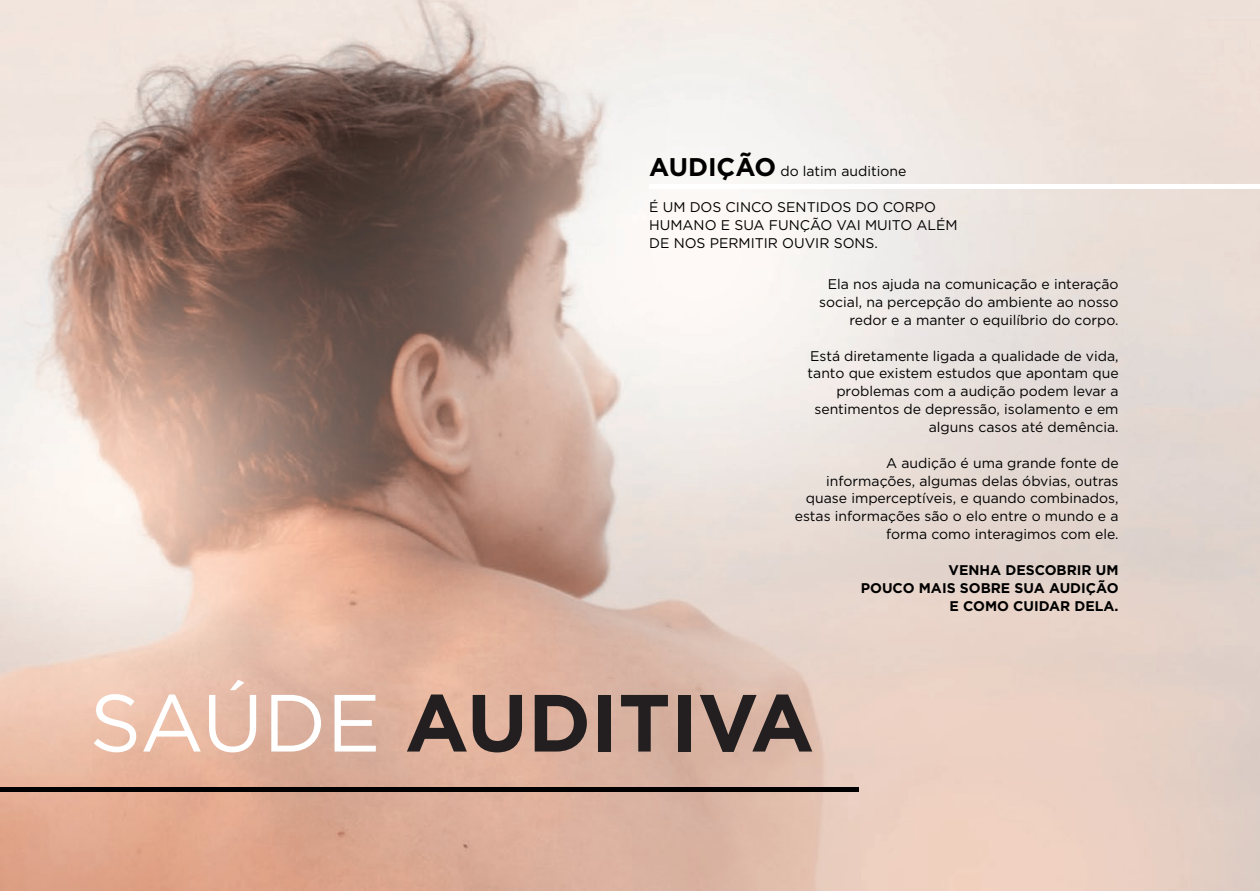
<style>
.page{position:relative;width:1260px;height:891px;background:#fff}
.page>*{position:absolute;margin:0;border:0;box-sizing:border-box;transform-origin:0 0}
.t1{font:700 80.85px "Gotham";color:#231f20}
.t2{font:14px/17.8px "Gotham";color:#000;text-align:right}
.t3{font:700 14px/17.8px "Gotham";color:#000;text-align:right}
.s1{font-weight:700;font-size:25.55px}
.s2{font-weight:400;color:#fff}
</style>
<div class="page">
<img style="left:0;top:0;width:1260px;height:890px">
<hr style="left:649px;top:184px;width:611px;height:4px;background:#fff">
<hr style="left:0;top:787px;width:859px;height:4px;background:#000">
<p class="t2" style="left:649px;top:162px;width:259px"><span class="s1">AUDIÇÃO</span> do latim auditione</p>
<p class="t2" style="left:649px;top:198px;width:310px;text-align:left">É UM DOS CINCO SENTIDOS DO CORPO<br>HUMANO E SUA FUNÇÃO VAI MUITO ALÉM<br>DE NOS PERMITIR OUVIR SONS.</p>
<p class="t2" style="left:819px;top:275px;width:301px">Ela nos ajuda na comunicação e interação social, na percepção do ambiente ao nosso redor e a manter o equilíbrio do corpo.</p>
<p class="t2" style="left:808px;top:346px;width:313px">Está diretamente ligada a qualidade de vida, tanto que existem estudos que apontam que problemas com a audição podem levar a sentimentos de depressão, isolamento e em alguns casos até demência.</p>
<p class="t2" style="left:795px;top:453px;width:325px">A audição é uma grande fonte de informações, algumas delas óbvias, outras quase imperceptíveis, e quando combinados, estas informações são o elo entre o mundo e a forma como interagimos com ele.</p>
<p class="t3" style="left:861px;top:561px;width:259px">VENHA DESCOBRIR UM<br>POUCO MAIS SOBRE SUA AUDIÇÃO<br>E COMO CUIDAR DELA.</p>
<h1 class="t1" style="left:90px;top:669px;width:726px"><span class="s2">SAÚDE</span> AUDITIVA</h1>
</div>
